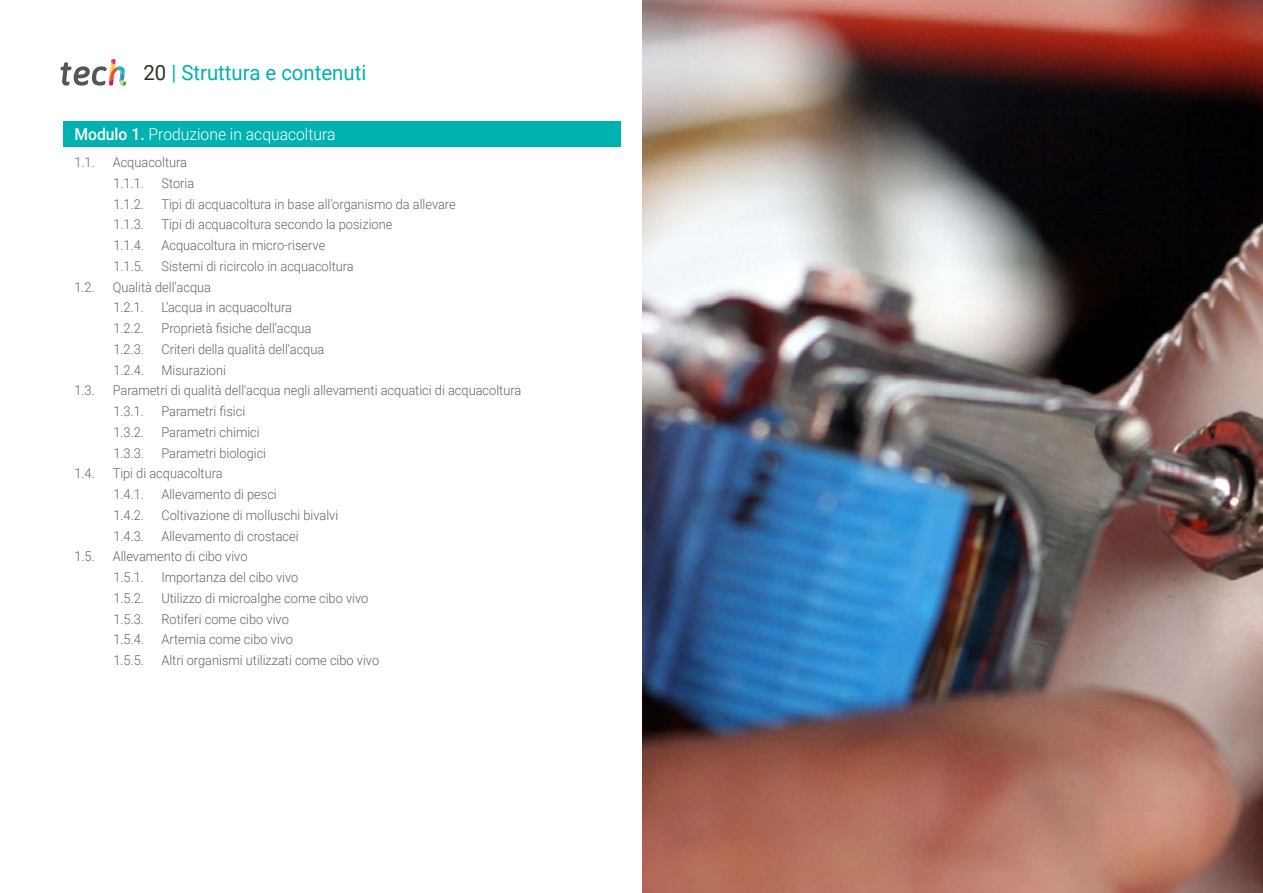
<style>
.page{position:relative;width:1263px;height:893px;background:#fff}
.page>*{position:absolute;margin:0;border:0;box-sizing:border-box;transform-origin:0 0}
.t1{font:21px "Roboto";color:#00b2af}
.t2{font:300 16.5px "Roboto";color:#fff;scale:.95 1}
.t3{font:300 13.5px/20.7px "Roboto";color:#61646a;scale:.95 1}
.s1{color:#312e20}
.s2{font-weight:500}
</style>
<div class="page">
<svg style="left:61px;top:59px;width:65px;height:27px"></svg>
<img style="left:642px;top:0;width:621px;height:893px">
<div style="left:63px;top:121px;width:558px;height:25px;background:#00b2af"></div>
<h1 class="t1" style="left:144px;top:57px;width:224px"><span class="s1">20</span> | Struttura e contenuti</h1>
<p class="t2" style="left:74px;top:123px;width:276px"><span class="s2">Modulo 1.</span> Produzione in acquacoltura</p>
<p class="t3" style="left:74px;top:151px;width:23px">1.1.</p>
<p class="t3" style="left:113px;top:151px;width:80px">Acquacoltura<br>1.1.1.</p>
<p class="t3" style="left:161px;top:172px;width:36px">Storia</p>
<p class="t3" style="left:113px;top:193px;width:34px">1.1.2.</p>
<p class="t3" style="left:161px;top:193px;width:311px">Tipi di acquacoltura in base all'organismo da allevare</p>
<p class="t3" style="left:113px;top:214px;width:34px">1.1.3.</p>
<p class="t3" style="left:161px;top:214px;width:245px">Tipi di acquacoltura secondo la posizione</p>
<p class="t3" style="left:113px;top:234px;width:34px">1.1.4.</p>
<p class="t3" style="left:161px;top:234px;width:174px">Acquacoltura in micro-riserve</p>
<p class="t3" style="left:113px;top:255px;width:34px">1.1.5.</p>
<p class="t3" style="left:161px;top:255px;width:204px">Sistemi di ricircolo in acquacoltura</p>
<p class="t3" style="left:74px;top:276px;width:23px">1.2.</p>
<p class="t3" style="left:113px;top:276px;width:105px">Qualità dell'acqua<br>1.2.1.</p>
<p class="t3" style="left:161px;top:297px;width:139px">L’acqua in acquacoltura</p>
<p class="t3" style="left:113px;top:317px;width:34px">1.2.2.</p>
<p class="t3" style="left:161px;top:317px;width:159px">Proprietà fisiche dell’acqua</p>
<p class="t3" style="left:113px;top:338px;width:34px">1.2.3.</p>
<p class="t3" style="left:161px;top:338px;width:173px">Criteri della qualità dell'acqua</p>
<p class="t3" style="left:113px;top:359px;width:34px">1.2.4.</p>
<p class="t3" style="left:161px;top:359px;width:70px">Misurazioni</p>
<p class="t3" style="left:74px;top:380px;width:23px">1.3.</p>
<p class="t3" style="left:113px;top:380px;width:432px">Parametri di qualità dell'acqua negli allevamenti acquatici di acquacoltura<br>1.3.1.</p>
<p class="t3" style="left:161px;top:400px;width:90px">Parametri fisici</p>
<p class="t3" style="left:113px;top:421px;width:34px">1.3.2.</p>
<p class="t3" style="left:161px;top:421px;width:105px">Parametri chimici</p>
<p class="t3" style="left:113px;top:442px;width:34px">1.3.3.</p>
<p class="t3" style="left:161px;top:442px;width:112px">Parametri biologici</p>
<p class="t3" style="left:74px;top:463px;width:23px">1.4.</p>
<p class="t3" style="left:113px;top:463px;width:117px">Tipi di acquacoltura<br>1.4.1.</p>
<p class="t3" style="left:161px;top:483px;width:123px">Allevamento di pesci</p>
<p class="t3" style="left:113px;top:504px;width:34px">1.4.2.</p>
<p class="t3" style="left:161px;top:504px;width:188px">Coltivazione di molluschi bivalvi</p>
<p class="t3" style="left:113px;top:525px;width:34px">1.4.3.</p>
<p class="t3" style="left:161px;top:525px;width:146px">Allevamento di crostacei</p>
<p class="t3" style="left:74px;top:546px;width:23px">1.5.</p>
<p class="t3" style="left:113px;top:546px;width:143px">Allevamento di cibo vivo<br>1.5.1.</p>
<p class="t3" style="left:161px;top:566px;width:146px">Importanza del cibo vivo</p>
<p class="t3" style="left:113px;top:587px;width:34px">1.5.2.</p>
<p class="t3" style="left:161px;top:587px;width:219px">Utilizzo di microalghe come cibo vivo</p>
<p class="t3" style="left:113px;top:608px;width:34px">1.5.3.</p>
<p class="t3" style="left:161px;top:608px;width:136px">Rotiferi come cibo vivo</p>
<p class="t3" style="left:113px;top:629px;width:34px">1.5.4.</p>
<p class="t3" style="left:161px;top:629px;width:140px">Artemia come cibo vivo</p>
<p class="t3" style="left:113px;top:649px;width:34px">1.5.5.</p>
<p class="t3" style="left:161px;top:649px;width:231px">Altri organismi utilizzati come cibo vivo</p>
</div>
